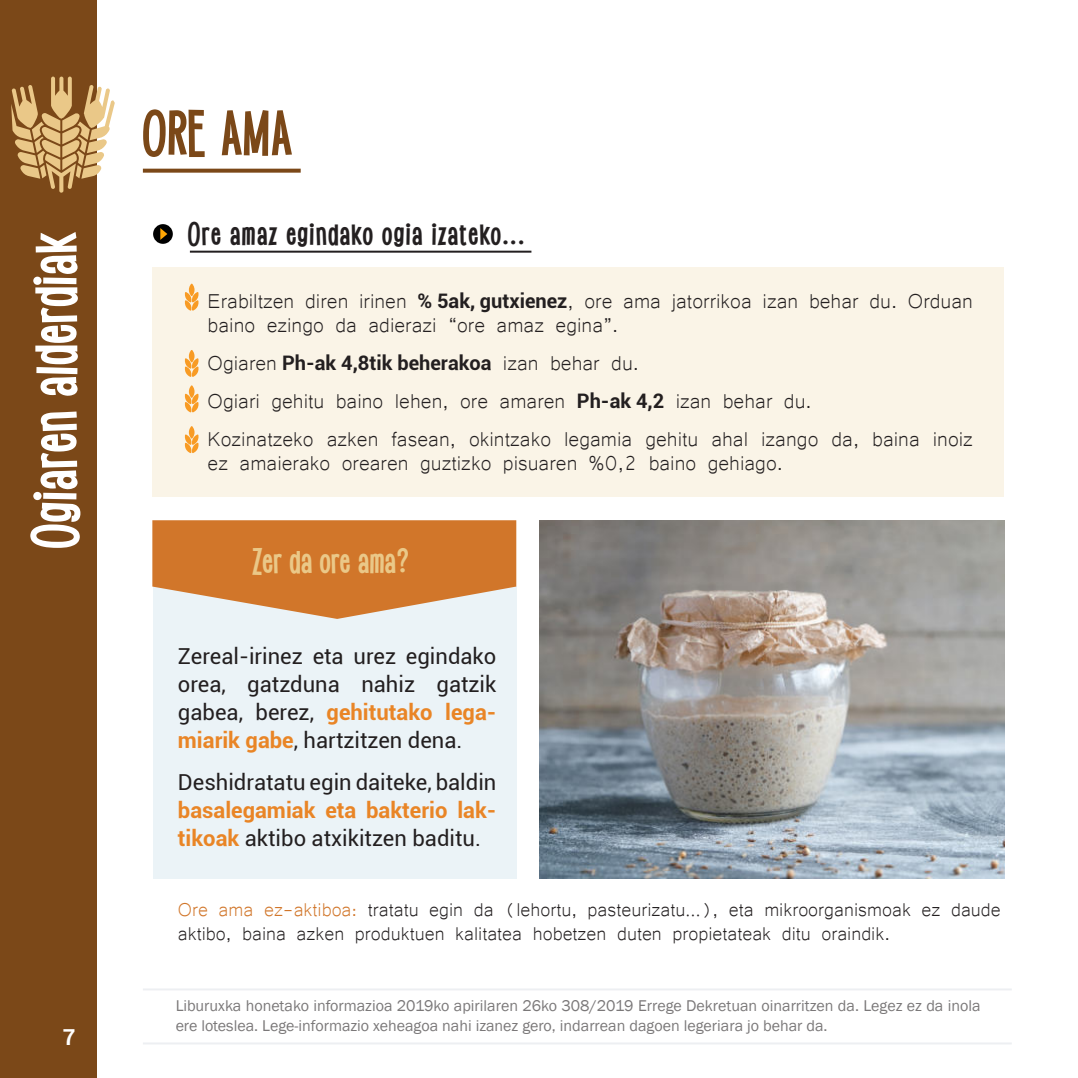
<style>
.page{position:relative;width:1078px;height:1078px;background:#fff}
.page>*{position:absolute;margin:0;border:0;box-sizing:border-box;transform-origin:0 0}
.t1{font:52px "Saker Sans Bold PERSONALUSE";letter-spacing:.04em;color:#fff}
.t2{font:50px "Saker Sans Bold PERSONALUSE";letter-spacing:.05em;color:#7b4818}
.t3{font:28px "Saker Sans Bold PERSONALUSE";letter-spacing:.04em;color:#eac888}
.t4{font:26px/24px "Microsoft Yi Baiti";color:#231f20}
.t5{font:26px "Saker Sans Bold PERSONALUSE";letter-spacing:.08em;color:#231f20}
.t6{font:24px/24px "Microsoft Yi Baiti";color:#231f20}
.t7{font:22px/28px "Roboto";color:#231f20;text-align:justify}
.t8{font:700 22px/28px "Roboto";color:#e98526}
.t9{font:700 22px "Roboto";color:#fff}
.t10{font:700 20px "Roboto";color:#231f20}
.t11{font:16px/20px "Franklin Gothic";color:#231f20}
.s1{font-family:"Roboto";font-weight:700;font-size:20px}
.s2{font-family:"Microsoft Yi Baiti";font-weight:400;font-size:26px}
.s3{font-weight:700;color:#e98526}
.s4{font-weight:400;color:#231f20}
.s5{color:#d1762a}
</style>
<div class="page">
<div style="left:0;top:0;width:96px;height:1077px;background:#7b4818"></div>
<svg style="left:143px;top:169px;width:157px;height:4px"></svg>
<svg style="left:11px;top:77px;width:104px;height:116px"></svg>
<div style="left:152px;top:267px;width:851px;height:229px;background:#faf4e7"></div>
<svg style="left:153px;top:224px;width:20px;height:20px"></svg>
<hr style="left:190px;top:250px;width:341px;height:2px;background:#231f20">
<svg style="left:184px;top:283px;width:15px;height:27px"></svg>
<svg style="left:184px;top:350px;width:15px;height:27px"></svg>
<svg style="left:184px;top:385px;width:15px;height:27px"></svg>
<svg style="left:184px;top:426px;width:15px;height:27px"></svg>
<div style="left:153px;top:585px;width:363px;height:293px;background:#ebf3f7"></div>
<svg style="left:152px;top:520px;width:364px;height:98px"></svg>
<img style="left:539px;top:520px;width:464px;height:358px">
<hr style="left:143px;top:1042px;width:868px;height:2px;background:#495c7d">
<hr style="left:143px;top:988px;width:868px;height:2px;background:#495c7d">
<h2 class="t2" style="left:143px;top:109px;width:149px">ORE AMA</h2>
<h1 class="t1" style="left:30px;top:548px;width:317px;rotate:-90deg">Ogiaren alderdiak</h1>
<p class="t5" style="left:188px;top:221px;width:337px">Ore amaz egindako ogia izateko...</p>
<p class="t4" style="left:207px;top:288px;width:766px">Erabiltzen diren irinen <span class="s1">% 5ak, gutxienez</span>, ore ama jatorrikoa izan behar du. Orduan baino ezingo da adierazi “ore amaz egina”.</p>
<p class="t10" style="left:207px;top:354px;width:433px"><span class="s2">Ogiaren</span> Ph-ak 4,8tik beherakoa <span class="s2">izan behar du.</span></p>
<p class="t4" style="left:207px;top:381px;width:766px;line-height:38.2px">Ogiari gehitu baino lehen, ore amaren <span class="s1">Ph-ak 4,2</span> izan behar du.<br>Kozinatzeko azken fasean, okintzako legamia gehitu ahal izango da, baina inoiz</p>
<p class="t4" style="left:207px;top:451px;width:577px">ez amaierako orearen guztizko pisuaren %0,2 baino gehiago.</p>
<p class="t3" style="left:252px;top:548px;width:158px">Zer da ore ama?</p>
<p class="t7" style="left:178px;top:644px;width:320px">Zereal-irinez eta urez egindako orea, gatzduna nahiz gatzik gabea, berez, <span class="s3">gehitutako lega&shy;miarik gabe</span>, hartzitzen dena.</p>
<p class="t7" style="left:178px;top:770px;width:320px">Deshidratatu egin daiteke, baldin</p>
<p class="t8" style="left:178px;top:798px;width:320px">basalegamiak eta bakterio lak&shy;tikoak <span class="s4">aktibo atxikitzen baditu.</span></p>
<p class="t9" style="left:63px;top:1027px;width:14px">7</p>
<p class="t6" style="left:178px;top:896px;width:824px"><span class="s5">Ore ama ez-aktiboa:</span> tratatu egin da (lehortu, pasteurizatu…), eta mikroorganismoak ez daude aktibo, baina azken produktuen kalitatea hobetzen duten propietateak ditu oraindik.</p>
<p class="t11" style="left:175px;top:995px;width:806px">Liburuxka honetako informazioa 2019ko apirilaren 26ko 308/2019 Errege Dekretuan oinarritzen da. Legez ez da inola ere loteslea. Lege-informazio xeheagoa nahi izanez gero, indarrean dagoen legeriara jo behar da.</p>
</div>
